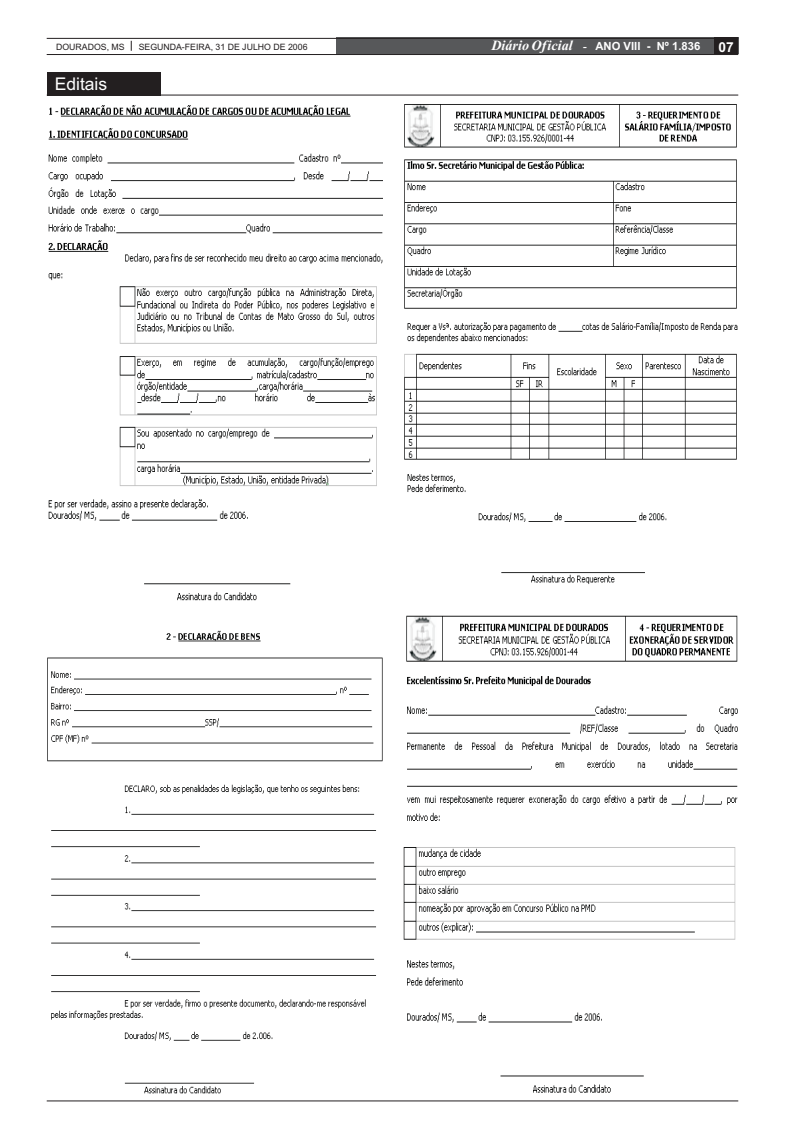
<style>
.page{position:relative;width:785px;height:1139px;background:#fff}
.page>*{position:absolute;margin:0;border:0;box-sizing:border-box;transform-origin:0 0}
.t1{font:17.5px "Arial";color:#fff}
.t2{font:700 13.75px "Arial";color:#fff}
.t3{font:700 11.25px "Arial";color:#fff}
.t4{font:8.75px "Arial";color:#231f20}
.s1{font-family:"Times New Roman";font-style:italic;font-size:14.12px}
.s2{font-family:"Times New Roman";font-style:italic}
</style>
<div class="page">
<img style="left:403px;top:615px;width:335px;height:478px">
<img style="left:404px;top:104px;width:334px;height:480px">
<img style="left:47px;top:630px;width:335px;height:464px">
<img style="left:48px;top:105px;width:334px;height:496px">
<hr style="left:47px;top:1100px;width:691px;height:1px;background:#231f20">
<div style="left:336px;top:38px;width:401px;height:16px;background:#57585a"></div>
<div style="left:714px;top:38px;width:23px;height:16px;background:#231f20"></div>
<hr style="left:47px;top:38px;width:691px;height:1px;background:#231f20">
<hr style="left:47px;top:54px;width:691px;height:1px;background:#231f20">
<div style="left:47px;top:72px;width:114px;height:23px;background:#231f20"></div>
<hr style="left:47px;top:95px;width:691px;height:1px;background:#231f20">
<p class="t4" style="left:56px;top:43px;width:70px">DOURADOS, MS</p>
<p class="t4" style="left:139px;top:43px;width:170px">SEGUNDA-FEIRA, 31 DE JULHO DE 2006</p>
<p class="t3" style="left:491px;top:42px;width:210px"><span class="s1">Diário Oficial</span> <span class="s2">-</span> ANO VIII - Nº 1.836</p>
<h2 class="t2" style="left:718px;top:41px;width:17px">07</h2>
<h1 class="t1" style="left:55px;top:77px;width:54px">Editais</h1>
</div>
